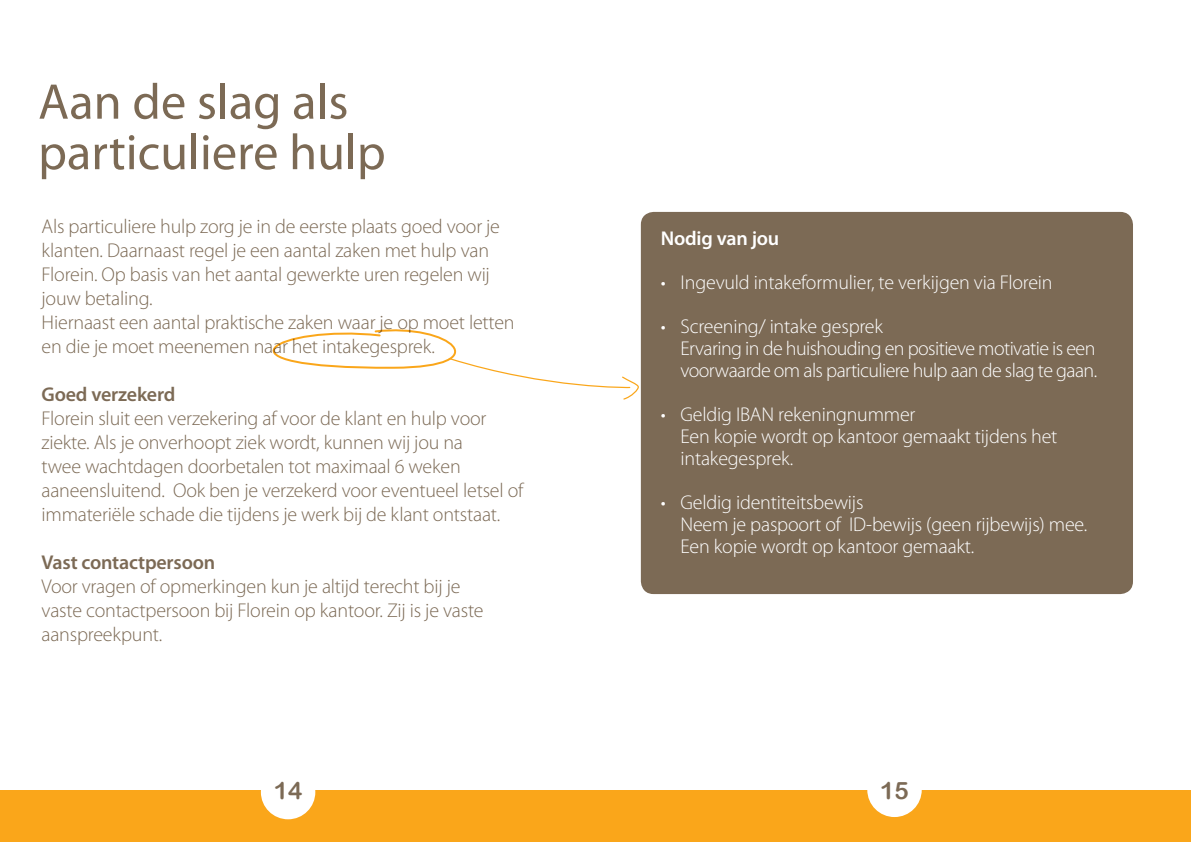
<style>
.page{position:relative;width:1191px;height:842px;background:#fff}
.page>*{position:absolute;margin:0;border:0;box-sizing:border-box;transform-origin:0 0}
.t1{font:50.6px/50.6px "Myriad Pro";color:#7c6a55}
.t2{font:24px "Arial Rounded MT Bold";color:#7c6a55}
.t3{font:300 20px/24px "Myriad Pro";letter-spacing:-.01em;color:#7c6a55}
.t4{font:300 20px/22px "Myriad Pro";letter-spacing:-.01em;color:#fff}
.t5{font:300 20px/22px "Myriad Pro";letter-spacing:-.03em;color:#fff}
.t6{font:600 20px "Myriad Pro";letter-spacing:-.01em;color:#7c6a55}
.t7{font:600 20px "Myriad Pro";letter-spacing:-.01em;color:#fff}
</style>
<div class="page">
<div style="left:0;top:791px;width:1191px;height:51px;background:#faa61a"></div>
<div style="left:261px;top:765px;width:54px;height:54px;background:#fff;border-radius:50%"></div>
<div style="left:867px;top:763px;width:54px;height:54px;background:#fff;border-radius:50%"></div>
<div style="left:641px;top:212px;width:492px;height:382px;background:#7c6a55;border-radius:13px"></div>
<svg style="left:272px;top:329px;width:367px;height:71px"></svg>
<h1 class="t1" style="left:38px;top:76px;width:349px">Aan de slag als particuliere hulp</h1>
<p class="t3" style="left:42px;top:214px;width:474px">Als particuliere hulp zorg je in de eerste plaats goed voor je klanten. Daarnaast regel je een aantal zaken met hulp van Florein. Op basis van het aantal gewerkte uren regelen wij jouw betaling.<br>Hiernaast een aantal praktische zaken waar je op moet letten en die je moet meenemen naar het intakegesprek.</p>
<p class="t6" style="left:42px;top:381px;width:135px">Goed verzekerd</p>
<p class="t3" style="left:42px;top:406px;width:483px">Florein sluit een verzekering af voor de klant en hulp voor ziekte. Als je onverhoopt ziek wordt, kunnen wij jou na<br>twee wachtdagen doorbetalen tot maximaal 6 weken aaneensluitend. Ook ben je verzekerd voor eventueel letsel of immateriële schade die tijdens je werk bij de klant ontstaat.</p>
<p class="t6" style="left:42px;top:549px;width:175px">Vast contactpersoon</p>
<p class="t3" style="left:42px;top:574px;width:443px">Voor vragen of opmerkingen kun je altijd terecht bij je vaste contactpersoon bij Florein op kantoor. Zij is je vaste aanspreekpunt.</p>
<p class="t7" style="left:660px;top:225px;width:120px">Nodig van jou</p>
<p class="t4" style="left:660px;top:271px;width:393px">• Ingevuld intakeformulier, te verkijgen via Florein</p>
<p class="t5" style="left:680px;top:315px;width:418px;text-indent:-20px">• Screening/ intake gesprek<br>Ervaring in de huishouding en positieve motivatie is een voorwaarde om als particuliere hulp aan de slag te gaan.</p>
<p class="t4" style="left:680px;top:403px;width:378px;text-indent:-20px">• Geldig IBAN rekeningnummer<br>Een kopie wordt op kantoor gemaakt tijdens het intakegesprek.</p>
<p class="t4" style="left:680px;top:491px;width:408px;text-indent:-20px">• Geldig identiteitsbewijs<br>Neem je paspoort of ID-bewijs (geen rijbewijs) mee.<br>Een kopie wordt op kantoor gemaakt.</p>
<p class="t2" style="left:274px;top:776px;width:30px">14</p>
<p class="t2" style="left:880px;top:776px;width:30px">15</p>
</div>
